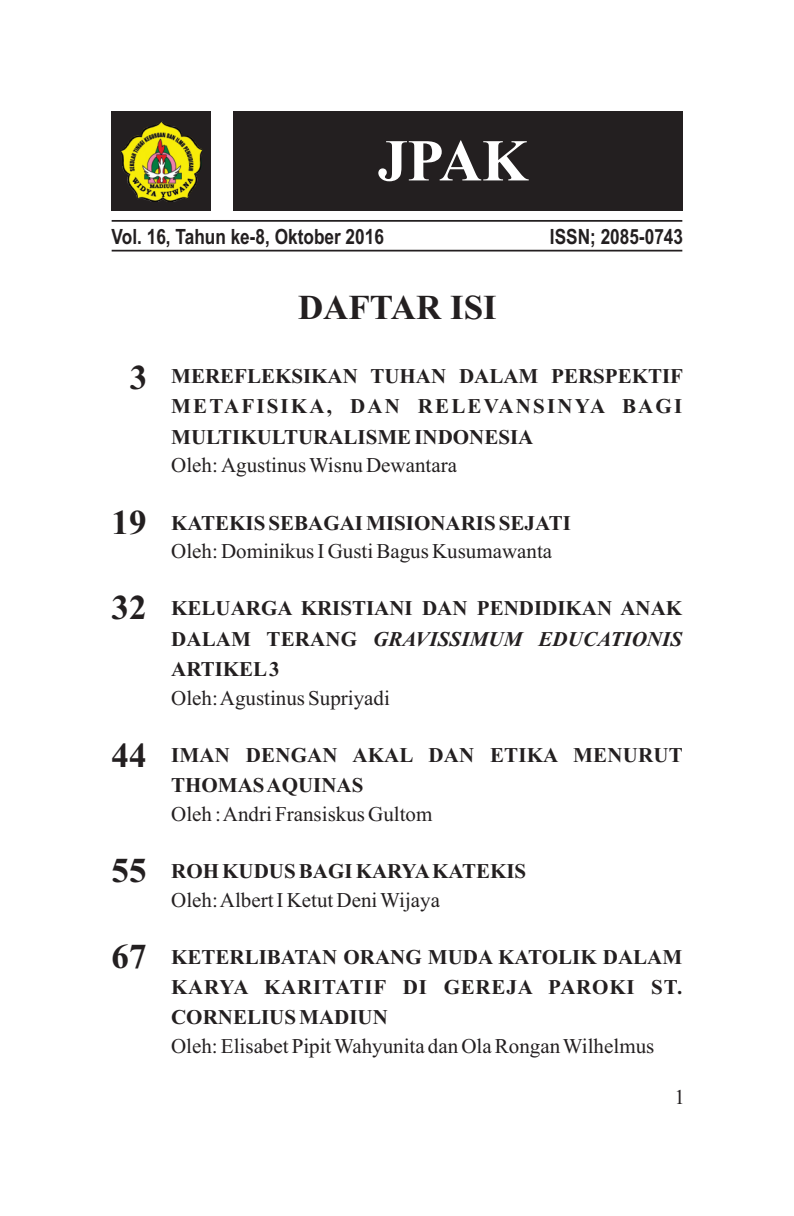
<style>
.page{position:relative;width:794px;height:1216px;background:#fff}
.page>*{position:absolute;margin:0;border:0;box-sizing:border-box;transform-origin:0 0}
.t1{font:700 59.32px "Times New Roman";color:#fff}
.t2{font:700 35px "Times New Roman";color:#231f20}
.t3{font:700 21px/30.3px "Times New Roman";color:#231f20;text-align:justify}
.t4{font:21px "Times New Roman";color:#231f20}
.t5{font:700 21px "Arial Narrow";color:#231f20}
.s1{font-style:italic}
</style>
<div class="page">
<div style="left:112px;top:112px;width:99px;height:99px;background:#231f20"></div>
<div style="left:233px;top:112px;width:449px;height:99px;background:#231f20"></div>
<img style="left:121px;top:122px;width:82px;height:79px">
<hr style="left:112px;top:220px;width:570px;height:2px;background:#231f20">
<hr style="left:112px;top:250px;width:570px;height:1px;background:#231f20">
<h1 class="t1" style="left:378px;top:140px;width:152px">JPAK</h1>
<p class="t5" style="left:112px;top:228px;width:274px">Vol. 16, Tahun ke-8, Oktober 2016</p>
<h2 class="t2" style="left:298px;top:295px;width:200px">DAFTAR ISI</h2>
<p class="t5" style="left:550px;top:228px;width:135px">ISSN; 2085-0743</p>
<h2 class="t2" style="left:130px;top:365px;width:19px">3</h2>
<h2 class="t2" style="left:112px;top:510px;width:36px">19</h2>
<h2 class="t2" style="left:112px;top:595px;width:36px">32</h2>
<h2 class="t2" style="left:112px;top:743px;width:36px">44</h2>
<h2 class="t2" style="left:112px;top:858px;width:36px">55</h2>
<h2 class="t2" style="left:112px;top:944px;width:36px">67</h2>
<p class="t3" style="left:171px;top:363px;width:513px">MEREFLEKSIKAN TUHAN DALAM PERSPEKTIF METAFISIKA, DAN RELEVANSINYA BAGI MULTIKULTURALISME INDONESIA</p>
<p class="t4" style="left:171px;top:457px;width:287px">Oleh: Agustinus Wisnu Dewantara</p>
<p class="t3" style="left:171px;top:509px;width:401px">KATEKIS SEBAGAI MISIONARIS SEJATI</p>
<p class="t4" style="left:171px;top:543px;width:382px">Oleh: Dominikus I Gusti Bagus Kusumawanta</p>
<p class="t3" style="left:171px;top:595px;width:512px">KELUARGA KRISTIANI DAN PENDIDIKAN ANAK DALAM TERANG <span class="s1">GRAVISSIMUM EDUCATIONIS </span>ARTIKEL3</p>
<p class="t4" style="left:171px;top:690px;width:220px">Oleh: Agustinus Supriyadi</p>
<p class="t3" style="left:171px;top:741px;width:513px">IMAN DENGAN AKAL DAN ETIKA MENURUT<br>THOMAS AQUINAS</p>
<p class="t4" style="left:171px;top:806px;width:263px">Oleh : Andri Fransiskus Gultom</p>
<p class="t3" style="left:171px;top:857px;width:356px">ROH KUDUS BAGI KARYAKATEKIS</p>
<p class="t4" style="left:171px;top:891px;width:270px">Oleh: Albert I Ketut Deni Wijaya</p>
<p class="t3" style="left:171px;top:943px;width:512px">KETERLIBATAN ORANG MUDA KATOLIK DALAM KARYA KARITATIF DI GEREJA PAROKI ST.<br>CORNELIUS MADIUN</p>
<p class="t4" style="left:171px;top:1038px;width:485px">Oleh: Elisabet Pipit Wahyunita dan Ola Rongan Wilhelmus</p>
<p class="t4" style="left:674px;top:1089px;width:12px">1</p>
</div>
